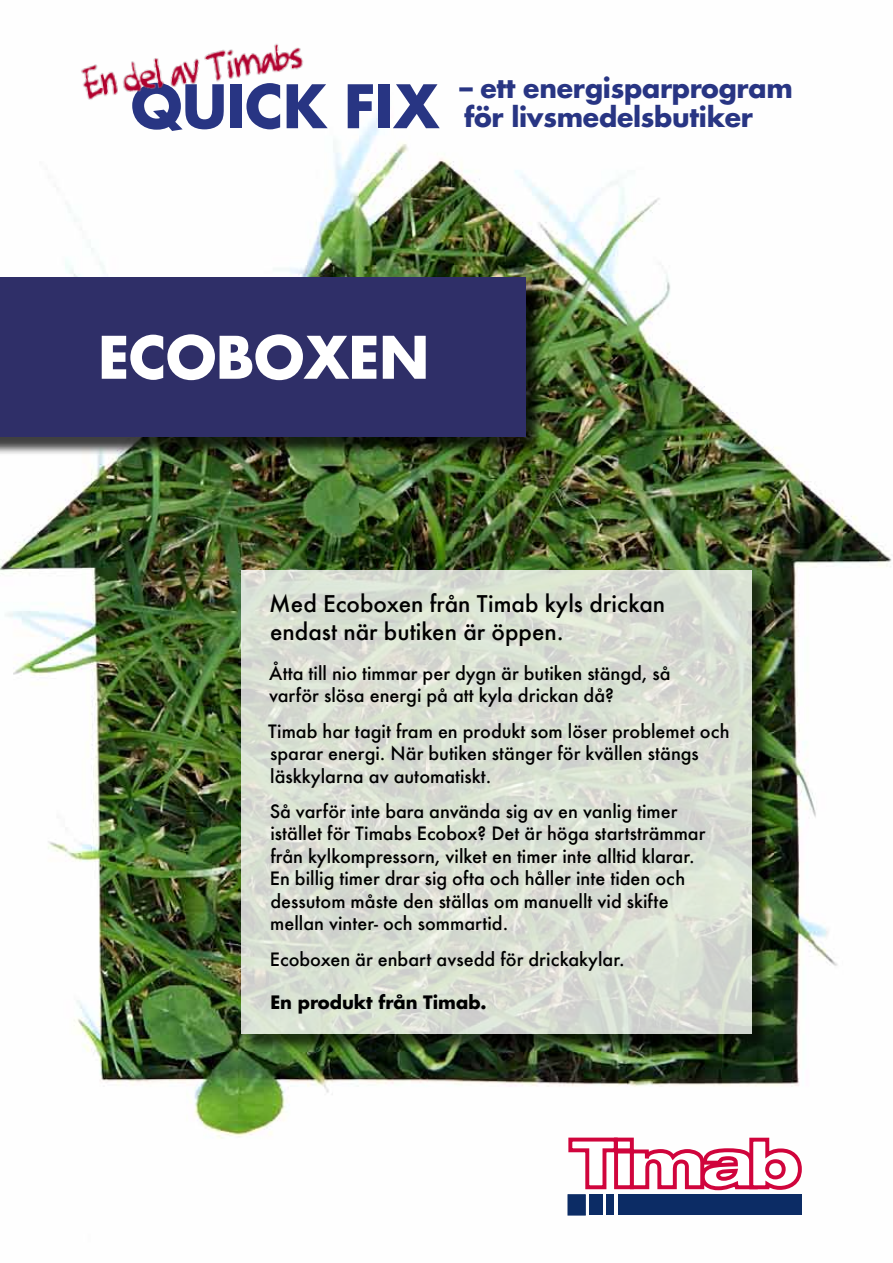
<style>
.page{position:relative;width:893px;height:1263px;background:#fff}
.page>*{position:absolute;margin:0;border:0;box-sizing:border-box;transform-origin:0 0}
.t1{font:700 58.35px "Futura";letter-spacing:-.01em;color:#283583}
.t2{font:700 57px "Futura";letter-spacing:-.01em;color:#fff}
.t3{font:700 26.7px/29.1px "Futura";letter-spacing:-.01em;color:#283583}
.t4{font:500 22.5px/28.5px "Futura";color:#000}
.t5{font:500 18px/22.5px "Futura";color:#000}
.t6{font:700 18px "Futura";color:#000}
</style>
<div class="page">
<img style="left:0;top:99px;width:892px;height:1117px">
<div style="left:0;top:280px;width:544px;height:176px;background:#000;opacity:.75"></div>
<div style="left:0;top:277px;width:525px;height:160px;background:#2f2f68"></div>
<svg style="left:568px;top:1137px;width:234px;height:55px"></svg>
<div style="left:568px;top:1194px;width:18px;height:21px;background:#0c2c65;border:1px solid #0c2c65"></div>
<div style="left:589px;top:1195px;width:13px;height:20px;background:#0c2c65"></div>
<div style="left:606px;top:1195px;width:8px;height:20px;background:#0c2c65"></div>
<div style="left:618px;top:1195px;width:184px;height:20px;background:#0c2c65"></div>
<div style="left:244px;top:572px;width:526px;height:480px;background:#000;opacity:.75"></div>
<svg style="left:241px;top:570px;width:511px;height:463px;background:#d9ded3"></svg>
<img style="left:60px;top:43px;width:266px;height:90px">
<h1 class="t1" style="left:131px;top:68px;width:310px">QUICK FIX</h1>
<h3 class="t3" style="left:459px;top:73px;width:335px">– ett energisparprogram för livsmedelsbutiker</h3>
<h2 class="t2" style="left:98px;top:319px;width:333px">ECOBOXEN</h2>
<p class="t4" style="left:269px;top:589px;width:397px">Med Ecoboxen från Timab kyls drickan endast när butiken är öppen.</p>
<p class="t5" style="left:269px;top:662px;width:403px">Åtta till nio timmar per dygn är butiken stängd, så varför slösa energi på att kyla drickan då?</p>
<p class="t5" style="left:268px;top:719px;width:463px">Timab har tagit fram en produkt som löser problemet och sparar energi. När butiken stänger för kvällen stängs läskkylarna av automatiskt.</p>
<p class="t5" style="left:270px;top:800px;width:437px">Så varför inte bara använda sig av en vanlig timer istället för Timabs Ecobox? Det är höga startsträmmar från kylkompressorn, vilket en timer inte alltid klarar.<br>En billig timer drar sig ofta och håller inte tiden och dessutom måste den ställas om manuellt vid skifte mellan vinter- och sommartid.</p>
<p class="t5" style="left:270px;top:947px;width:356px">Ecoboxen är enbart avsedd för drickakylar.</p>
<p class="t6" style="left:270px;top:991px;width:218px">En produkt från Timab.</p>
</div>
